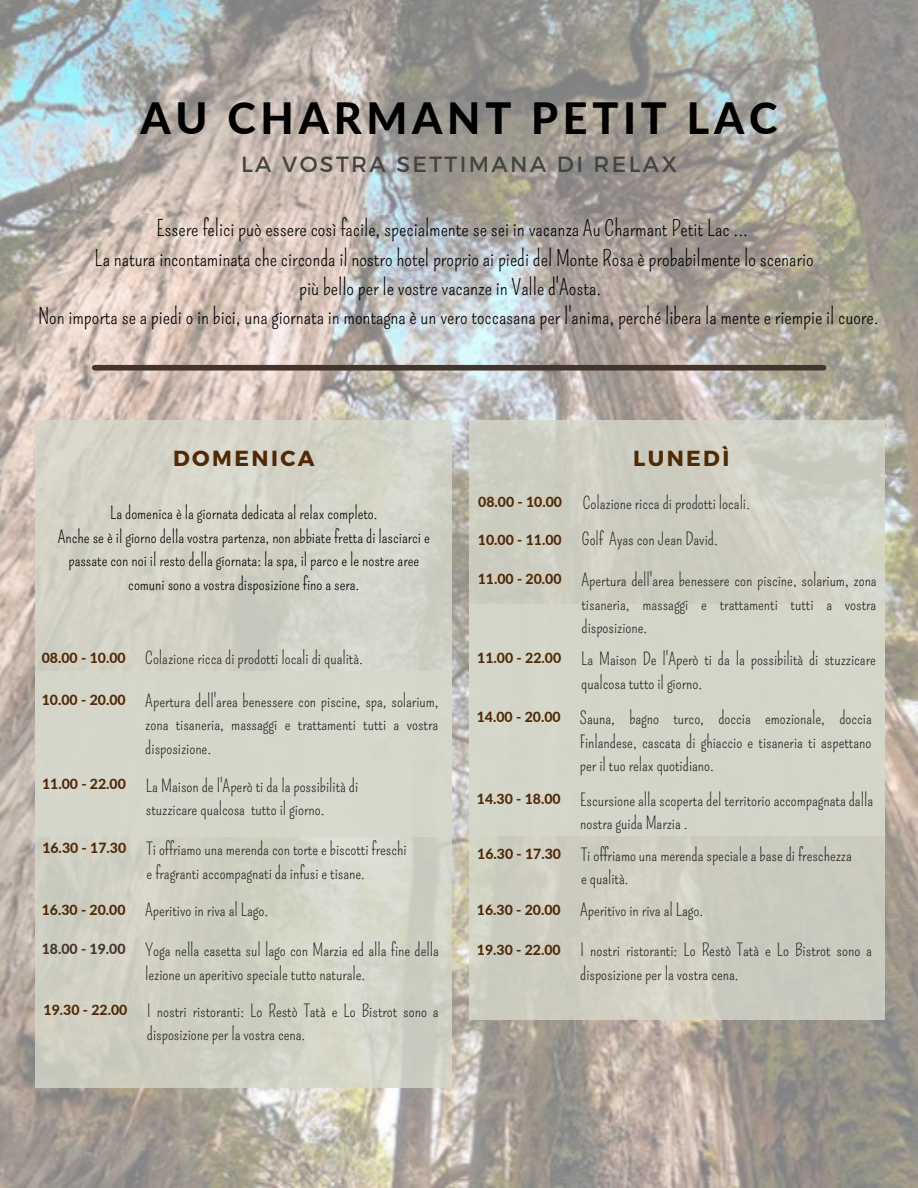
<style>
.page{position:relative;width:918px;height:1188px;background:#fff}
.page>*{position:absolute;margin:0;border:0;box-sizing:border-box;transform-origin:0 0}
.t1{font:800 43.05px "Lato";letter-spacing:.11em;color:#000}
.t2{font:22.05px "Montserrat";letter-spacing:.11em;color:#444440}
.t3{font:700 21.75px "Montserrat";letter-spacing:.11em;color:#502906}
.t4{font:21.6px/29.2px "Pompiere";color:#000;text-align:center}
.t5{font:17.1px/23.7px "Pompiere";color:#222}
.t6{font:17.1px/23.7px "Pompiere";color:#000;text-align:center}
.t7{font:800 14.1px "Lato";color:#502906}
.t8{font:800 14.1px "Lato";color:#44352c}
</style>
<div class="page">
<img style="left:0;top:0;width:918px;height:1188px">
<div style="left:36px;top:671px;width:416px;height:416px;background:linear-gradient(to right,#cecdc0,#d4d5c8)"></div>
<div style="left:36px;top:421px;width:416px;height:416px;background:#d6d8cb"></div>
<div style="left:469px;top:604px;width:415px;height:416px;background:#cbccbf"></div>
<div style="left:469px;top:421px;width:415px;height:415px;background:#d6d8cb"></div>
<div style="left:95px;top:365px;width:729px;height:6px;background:#44352c"></div>
<p class="t1" style="left:141px;top:91px;width:638px">AU CHARMANT PETIT LAC</p>
<p class="t2" style="left:241px;top:150px;width:437px">LA VOSTRA SETTIMANA DI RELAX</p>
<p class="t4" style="left:156px;top:214px;width:593px">Essere felici può essere così facile, specialmente se sei in vacanza Au Charmant Petit Lac ...</p>
<p class="t4" style="left:95px;top:244px;width:721px">La natura incontaminata che circonda il nostro hotel proprio ai piedi del Monte Rosa è probabilmente lo scenario più bello per le vostre vacanze in Valle d'Aosta.</p>
<p class="t4" style="left:38px;top:302px;width:842px">Non importa se a piedi o in bici, una giornata in montagna è un vero toccasana per l'anima, perché libera la mente e riempie il cuore.</p>
<p class="t3" style="left:173px;top:444px;width:143px">DOMENICA</p>
<p class="t6" style="left:110px;top:501px;width:269px">La domenica è la giornata dedicata al relax completo.</p>
<p class="t6" style="left:58px;top:525px;width:374px">Anche se è il giorno della vostra partenza, non abbiate fretta di lasciarci e passate con noi il resto della giornata: la spa, il parco e le nostre aree comuni sono a vostra disposizione fino a sera.</p>
<p class="t3" style="left:633px;top:444px;width:98px">LUNEDÌ</p>
<p class="t7" style="left:478px;top:493px;width:85px">08.00 - 10.00</p>
<p class="t5" style="left:583px;top:491px;width:169px">Colazione ricca di prodotti locali.</p>
<p class="t7" style="left:478px;top:531px;width:85px">10.00 - 11.00</p>
<p class="t5" style="left:582px;top:527px;width:137px">Golf Ayas con Jean David.</p>
<p class="t7" style="left:478px;top:571px;width:85px">11.00 - 20.00</p>
<p class="t5" style="left:582px;top:568px;width:297px;text-align:justify">Apertura dell'area benessere con piscine, solarium, zona tisaneria, massaggi e trattamenti tutti a vostra disposizione.</p>
<p class="t7" style="left:42px;top:649px;width:85px">08.00 - 10.00</p>
<p class="t5" style="left:145px;top:647px;width:219px">Colazione ricca di prodotti locali di qualità.</p>
<p class="t7" style="left:477px;top:649px;width:85px">11.00 - 22.00</p>
<p class="t5" style="left:581px;top:647px;width:296px">La Maison De l'Aperò ti da la possibilità di stuzzicare qualcosa tutto il giorno.</p>
<p class="t7" style="left:42px;top:691px;width:85px">10.00 - 20.00</p>
<p class="t5" style="left:145px;top:689px;width:295px;text-align:justify">Apertura dell'area benessere con piscine, spa, solarium, zona tisaneria, massaggi e trattamenti tutti a vostra disposizione.</p>
<p class="t7" style="left:477px;top:708px;width:85px">14.00 - 20.00</p>
<p class="t5" style="left:580px;top:706px;width:293px;text-align:justify">Sauna, bagno turco, doccia emozionale, doccia Finlandese, cascata di ghiaccio e tisaneria ti aspettano per il tuo relax quotidiano.</p>
<p class="t7" style="left:42px;top:775px;width:85px">11.00 - 22.00</p>
<p class="t5" style="left:146px;top:774px;width:214px">La Maison de l'Aperò ti da la possibilità di</p>
<p class="t5" style="left:146px;top:798px;width:180px">stuzzicare qualcosa tutto il giorno.</p>
<p class="t7" style="left:42px;top:839px;width:85px">16.30 - 17.30</p>
<p class="t5" style="left:147px;top:837px;width:262px">Ti offriamo una merenda con torte e biscotti freschi</p>
<p class="t5" style="left:147px;top:861px;width:220px">e fragranti accompagnati da infusi e tisane.</p>
<p class="t7" style="left:42px;top:901px;width:85px">16.30 - 20.00</p>
<p class="t5" style="left:145px;top:899px;width:125px">Aperitivo in riva al Lago.</p>
<p class="t7" style="left:477px;top:790px;width:85px">14.30 - 18.00</p>
<p class="t5" style="left:580px;top:788px;width:294px">Escursione alla scoperta del territorio accompagnata dalla nostra guida Marzia .</p>
<p class="t7" style="left:477px;top:845px;width:85px">16.30 - 17.30</p>
<p class="t5" style="left:581px;top:843px;width:272px">Ti offriamo una merenda speciale a base di freschezza</p>
<p class="t5" style="left:581px;top:867px;width:49px">e qualità.</p>
<p class="t7" style="left:477px;top:901px;width:85px">16.30 - 20.00</p>
<p class="t5" style="left:580px;top:899px;width:125px">Aperitivo in riva al Lago.</p>
<p class="t7" style="left:477px;top:941px;width:85px">19.30 - 22.00</p>
<p class="t5" style="left:580px;top:939px;width:293px">I nostri ristoranti: Lo Restò Tatà e Lo Bistrot sono a disposizione per la vostra cena.</p>
<p class="t8" style="left:42px;top:940px;width:85px">18.00 - 19.00</p>
<p class="t5" style="left:145px;top:939px;width:295px">Yoga nella casetta sul lago con Marzia ed alla fine della lezione un aperitivo speciale tutto naturale.</p>
<p class="t7" style="left:44px;top:1001px;width:85px">19.30 - 22.00</p>
<p class="t5" style="left:147px;top:999px;width:293px">I nostri ristoranti: Lo Restò Tatà e Lo Bistrot sono a disposizione per la vostra cena.</p>
</div>
